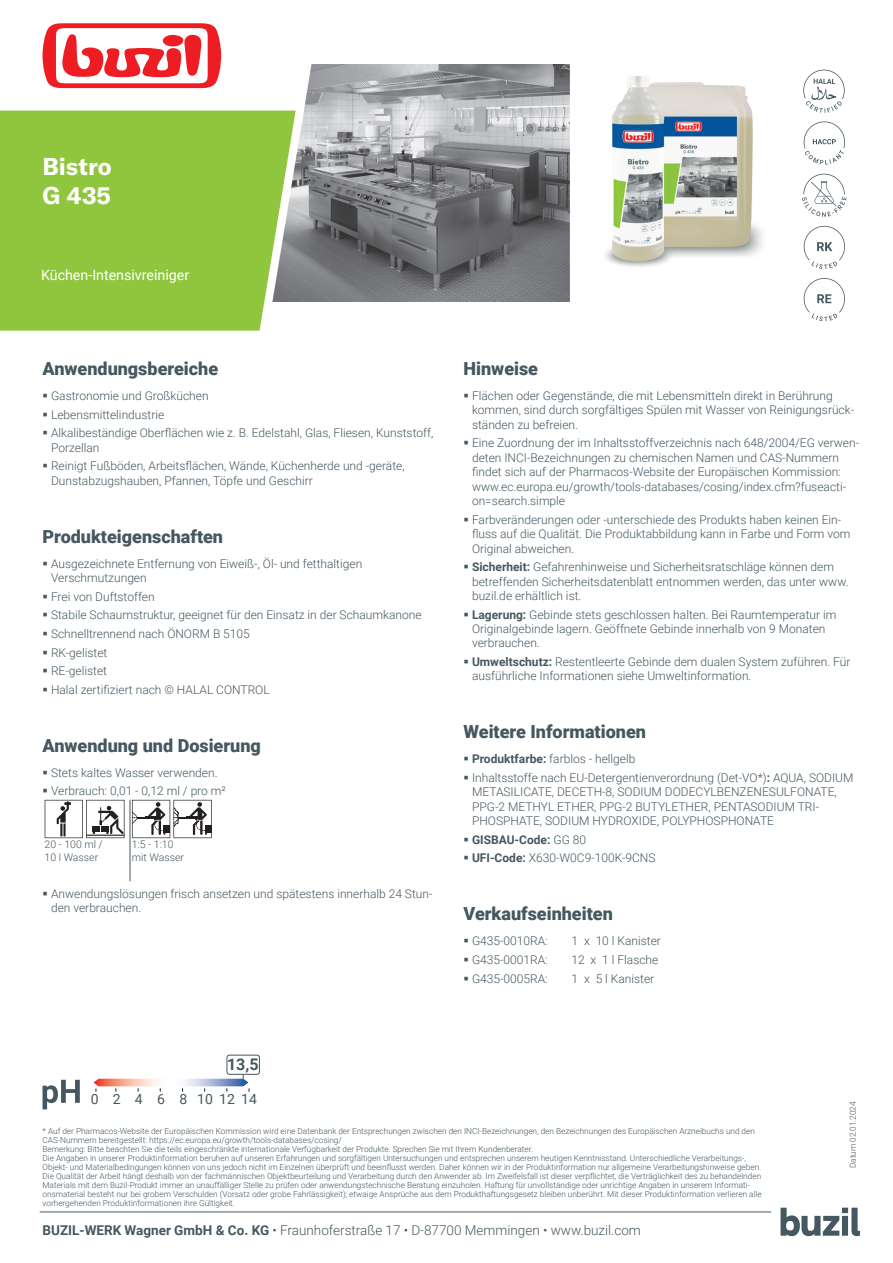
<style>
.page{position:relative;width:893px;height:1263px;background:#fff}
.page>*{position:absolute;margin:0;border:0;box-sizing:border-box;transform-origin:0 0}
.t1{font:700 24px/28.8px "GT America LCG";color:#fff}
.t2{font:900 18px "Roboto";color:#455760}
.t3{font:700 16.05px "Roboto";color:#455760}
.t4{font:14.25px "Roboto";color:#fff}
.t5{font:13.95px "Roboto";color:#455760}
.t6{font:300 13.5px "Roboto";color:#455760}
.t7{font:300 12px/14.4px "Roboto";color:#455760}
.t8{font:700 12px "Roboto";color:#455760}
.t9{font:300 10.5px/12.6px "Roboto";color:#455760}
.t10{font:300 8.25px/9px "Roboto";color:#455760}
.s1{font-weight:700}
.s2{font-weight:300}
</style>
<div class="page">
<img style="left:269px;top:64px;width:300px;height:238px">
<svg style="left:803px;top:69px;width:42px;height:44px"></svg>
<svg style="left:804px;top:121px;width:41px;height:44px"></svg>
<svg style="left:802px;top:174px;width:45px;height:43px"></svg>
<svg style="left:804px;top:226px;width:41px;height:43px"></svg>
<svg style="left:804px;top:278px;width:41px;height:43px"></svg>
<svg style="left:43px;top:23px;width:178px;height:65px"></svg>
<div style="left:0;top:111px;width:296px;height:220px;background:#8fc63e"></div>
<svg style="left:45px;top:800px;width:79px;height:38px"></svg>
<svg style="left:132px;top:800px;width:80px;height:38px"></svg>
<hr style="left:130px;top:800px;width:1px;height:81px;background:#455760">
<hr style="left:40px;top:1212px;width:731px;height:1px;background:#455760">
<svg style="left:780px;top:1208px;width:80px;height:28px"></svg>
<img style="left:605px;top:76px;width:157px;height:191px">
<svg style="left:43px;top:1080px;width:37px;height:29px"></svg>
<svg style="left:94px;top:1075px;width:156px;height:17px"></svg>
<div style="left:226px;top:1054px;width:34px;height:21px;border:1px solid #455760;border-radius:2px"></div>
<h1 class="t1" style="left:43px;top:152px;width:71px">Bistro<br>G 435</h1>
<p class="t4" style="left:41px;top:265px;width:150px">Küchen-Intensivreiniger</p>
<h2 class="t2" style="left:43px;top:356px;width:177px">Anwendungsbereiche</h2>
<p class="t7" style="left:43px;top:388px;width:168px">▪ Gastronomie und Großküchen</p>
<p class="t7" style="left:43px;top:407px;width:123px">▪ Lebensmittelindustrie</p>
<p class="t7" style="left:51px;top:425px;width:384px;text-indent:-9px">▪ Alkalibeständige Oberflächen wie z. B. Edelstahl, Glas, Fliesen, Kunststoff,<br>Porzellan</p>
<p class="t7" style="left:51px;top:458px;width:355px;text-indent:-9px">▪ Reinigt Fußböden, Arbeitsflächen, Wände, Küchenherde und -geräte,<br>Dunstabzugshauben, Pfannen, Töpfe und Geschirr</p>
<h2 class="t2" style="left:43px;top:523px;width:182px">Produkteigenschaften</h2>
<p class="t7" style="left:51px;top:556px;width:313px;text-indent:-9px">▪ Ausgezeichnete Entfernung von Eiweiß-, Öl- und fetthaltigen<br>Verschmutzungen</p>
<p class="t7" style="left:43px;top:589px;width:114px">▪ Frei von Duftstoffen</p>
<p class="t7" style="left:43px;top:607px;width:381px">▪ Stabile Schaumstruktur, geeignet für den Einsatz in der Schaumkanone</p>
<p class="t7" style="left:43px;top:626px;width:209px">▪ Schnelltrennend nach ÖNORM B 5105</p>
<p class="t7" style="left:43px;top:645px;width:66px">▪ RK-gelistet</p>
<p class="t7" style="left:43px;top:663px;width:66px">▪ RE-gelistet</p>
<p class="t7" style="left:43px;top:682px;width:229px">▪ Halal zertifiziert nach © HALAL CONTROL</p>
<h2 class="t2" style="left:43px;top:733px;width:220px">Anwendung und Dosierung</h2>
<p class="t7" style="left:43px;top:765px;width:177px">▪ Stets kaltes Wasser verwenden.</p>
<p class="t7" style="left:43px;top:783px;width:185px">▪ Verbrauch: 0,01 - 0,12 ml / pro m²</p>
<p class="t9" style="left:45px;top:838px;width:60px">20 - 100 ml /<br>10 l Wasser</p>
<p class="t9" style="left:132px;top:838px;width:54px">1:5 - 1:10 mit Wasser</p>
<p class="t7" style="left:51px;top:886px;width:383px;text-indent:-9px">▪ Anwendungslösungen frisch ansetzen und spätestens innerhalb 24 Stun&shy;den verbrauchen.</p>
<h3 class="t3" style="left:227px;top:1052px;width:33px">13,5</h3>
<h2 class="t2" style="left:463px;top:356px;width:76px">Hinweise</h2>
<p class="t7" style="left:472px;top:388px;width:384px;text-indent:-9px">▪ Flächen oder Gegenstände, die mit Lebensmitteln direkt in Berührung kommen, sind durch sorgfältiges Spülen mit Wasser von Reinigungsrück&shy;ständen zu befreien.</p>
<p class="t7" style="left:472px;top:435px;width:389px;text-indent:-9px">▪ Eine Zuordnung der im Inhaltsstoffverzeichnis nach 648/2004/EG verwen&shy;deten INCI-Bezeichnungen zu chemischen Namen und CAS-Nummern findet sich auf der Pharmacos-Website der Europäischen Kommission: www.ec.europa.eu/growth/tools-databases/cosing/index.cfm?fuseacti&shy;on=search.simple</p>
<p class="t7" style="left:472px;top:512px;width:380px;text-indent:-9px">▪ Farbveränderungen oder -unterschiede des Produkts haben keinen Ein&shy;fluss auf die Qualität. Die Produktabbildung kann in Farbe und Form vom<br>Original abweichen.</p>
<p class="t7" style="left:472px;top:559px;width:378px;text-indent:-9px">▪ <span class="s1">Sicherheit:</span> Gefahrenhinweise und Sicherheitsratschläge können dem betreffenden Sicherheitsdatenblatt entnommen werden, das unter www. buzil.de erhältlich ist.</p>
<p class="t7" style="left:472px;top:607px;width:366px;text-indent:-9px">▪ <span class="s1">Lagerung:</span> Gebinde stets geschlossen halten. Bei Raumtemperatur im<br>Originalgebinde lagern. Geöffnete Gebinde innerhalb von 9 Monaten verbrauchen.</p>
<p class="t7" style="left:472px;top:654px;width:380px;text-indent:-9px">▪ <span class="s1">Umweltschutz:</span> Restentleerte Gebinde dem dualen System zuführen. Für ausführliche Informationen siehe Umweltinformation.</p>
<h2 class="t2" style="left:463px;top:719px;width:184px">Weitere Informationen</h2>
<p class="t7" style="left:463px;top:751px;width:173px">▪ <span class="s1">Produktfarbe:</span> farblos - hellgelb</p>
<p class="t7" style="left:472px;top:770px;width:383px;text-indent:-9px">▪ Inhaltsstoffe nach EU-Detergentienverordnung (Det-VO*)<span class="s1">:</span> AQUA, SODIUM METASILICATE, DECETH-8, SODIUM DODECYLBENZENESULFONATE, PPG-2 METHYL ETHER, PPG-2 BUTYLETHER, PENTASODIUM TRI-PHOSPHATE, SODIUM HYDROXIDE, POLYPHOSPHONATE</p>
<p class="t8" style="left:463px;top:831px;width:124px">▪ GISBAU-Code: <span class="s2">GG 80</span></p>
<p class="t7" style="left:463px;top:850px;width:193px">▪ <span class="s1">UFI-Code:</span> X630-W0C9-100K-9CNS</p>
<h2 class="t2" style="left:463px;top:901px;width:151px">Verkaufseinheiten</h2>
<p class="t7" style="left:463px;top:933px;width:86px">▪ G435-0010RA:</p>
<p class="t7" style="left:571px;top:933px;width:91px">1 x 10 l Kanister</p>
<p class="t7" style="left:463px;top:952px;width:86px">▪ G435-0001RA:</p>
<p class="t7" style="left:571px;top:952px;width:88px">12 x 1 l Flasche</p>
<p class="t7" style="left:463px;top:970px;width:86px">▪ G435-0005RA:</p>
<p class="t7" style="left:571px;top:970px;width:84px">1 x 5 l Kanister</p>
<p class="t5" style="left:91px;top:1089px;width:168px">0 2 4 6 8 101214</p>
<p class="t10" style="left:43px;top:1126px;width:721px">* Auf der Pharmacos-Website der Europäischen Kommission wird eine Datenbank der Entsprechungen zwischen den INCI-Bezeichnungen, den Bezeichnungen des Europäischen Arzneibuchs und den CAS-Nummern bereitgestellt: https://ec.europa.eu/growth/tools-databases/cosing/<br>Bemerkung: Bitte beachten Sie die teils eingeschränkte internationale Verfügbarkeit der Produkte. Sprechen Sie mit Ihrem Kundenberater.<br>Die Angaben in unserer Produktinformation beruhen auf unseren Erfahrungen und sorgfältigen Untersuchungen und entsprechen unserem heutigen Kenntnisstand. Unterschiedliche Verarbeitungs-, Objekt- und Materialbedingungen können von uns jedoch nicht im Einzelnen überprüft und beeinflusst werden. Daher können wir in der Produktinformation nur allgemeine Verarbeitungshinweise geben.<br>Die Qualität der Arbeit hängt deshalb von der fachmännischen Objektbeurteilung und Verarbeitung durch den Anwender ab. Im Zweifelsfall ist dieser verpflichtet, die Verträglichkeit des zu behandelnden Materials mit dem Buzil-Produkt immer an unauffälliger Stelle zu prüfen oder anwendungstechnische Beratung einzuholen. Haftung für unvollständige oder unrichtige Angaben in unserem Informati&shy;onsmaterial besteht nur bei grobem Verschulden (Vorsatz oder grobe Fahrlässigkeit); etwaige Ansprüche aus dem Produkthaftungsgesetz bleiben unberührt. Mit dieser Produktinformation verlieren alle vorhergehenden Produktinformationen ihre Gültigkeit.</p>
<p class="t6" style="left:43px;top:1221px;width:600px"><span class="s1">BUZIL-WERK Wagner GmbH &amp; Co. KG</span> • Fraunhoferstraße 17 • D-87700 Memmingen • www.buzil.com</p>
<p class="t10" style="left:848px;top:1168px;width:68px;rotate:-90deg">Datum 02.01.2024</p>
</div>
